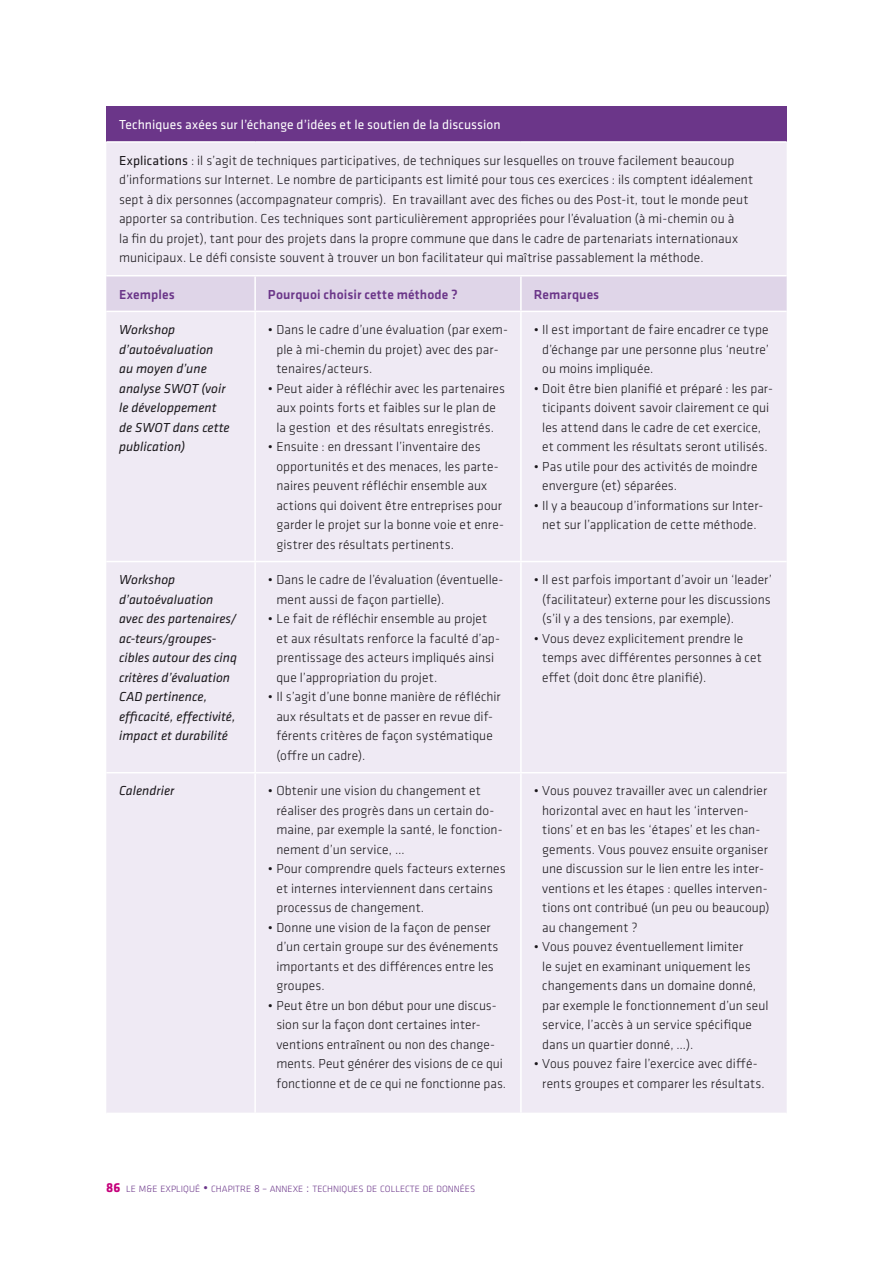
<style>
.page{position:relative;width:893px;height:1263px;background:#fff}
.page>*{position:absolute;margin:0;border:0;box-sizing:border-box;transform-origin:0 0}
.t1{font:300 13.5px/19.5px "Klavika Basic";letter-spacing:.005em;color:#1a171b}
.t2{font:italic 13.5px/19.5px "Klavika Basic";letter-spacing:.005em;color:#1a171b}
.t3{font:13.5px "Klavika Basic";letter-spacing:.005em;color:#fff}
.t4{font:500 13.5px "Klavika Basic";letter-spacing:.01em;color:#6b3689}
.t5{font:300 9.45px "Klavika Basic";color:#6b3689}
.s1{font-weight:400}
.s2{font-weight:700;font-size:13.5px;color:#c5007b}
.s3{font-size:9.75px}
.s4{font-size:13.5px}
.s5{font-size:10.5px}
</style>
<div class="page">
<div style="left:106px;top:106px;width:681px;height:36px;background:#6b3689"></div>
<div style="left:106px;top:143px;width:681px;height:970px;background:#efeaf4"></div>
<div style="left:106px;top:276px;width:681px;height:35px;background:#dfd5e8"></div>
<hr style="left:106px;top:141px;width:149px;height:2px;background:#fff">
<hr style="left:255px;top:141px;width:266px;height:2px;background:#fff">
<hr style="left:521px;top:141px;width:266px;height:2px;background:#fff">
<hr style="left:106px;top:275px;width:149px;height:1px;background:#fff">
<hr style="left:255px;top:275px;width:266px;height:1px;background:#fff">
<hr style="left:254px;top:276px;width:2px;height:35px;background:#fff">
<hr style="left:521px;top:275px;width:266px;height:1px;background:#fff">
<hr style="left:520px;top:276px;width:2px;height:35px;background:#fff">
<hr style="left:106px;top:311px;width:149px;height:1px;background:#fff">
<hr style="left:255px;top:311px;width:266px;height:1px;background:#fff">
<hr style="left:254px;top:312px;width:2px;height:249px;background:#fff">
<hr style="left:521px;top:311px;width:266px;height:1px;background:#fff">
<hr style="left:520px;top:312px;width:2px;height:249px;background:#fff">
<hr style="left:106px;top:561px;width:149px;height:1px;background:#fff">
<hr style="left:255px;top:561px;width:266px;height:1px;background:#fff">
<hr style="left:254px;top:562px;width:2px;height:210px;background:#fff">
<hr style="left:521px;top:561px;width:266px;height:1px;background:#fff">
<hr style="left:520px;top:562px;width:2px;height:210px;background:#fff">
<hr style="left:106px;top:772px;width:149px;height:1px;background:#fff">
<hr style="left:255px;top:772px;width:266px;height:1px;background:#fff">
<hr style="left:254px;top:773px;width:2px;height:340px;background:#fff">
<hr style="left:521px;top:772px;width:266px;height:1px;background:#fff">
<hr style="left:520px;top:773px;width:2px;height:340px;background:#fff">
<p class="t3" style="left:119px;top:116px;width:383px">Techniques axées sur l’échange d’idées et le soutien de la discussion</p>
<p class="t1" style="left:119px;top:150px;width:636px"><span class="s1">Explications</span> : il s’agit de techniques participatives, de techniques sur lesquelles on trouve facilement beaucoup d’informations sur Internet. Le nombre de participants est limité pour tous ces exercices : ils comptent idéalement sept à dix personnes (accompagnateur compris). En travaillant avec des fiches ou des Post-it, tout le monde peut apporter sa contribution. Ces techniques sont particulièrement appropriées pour l’évaluation (à mi-chemin ou à<br>la fin du projet), tant pour des projets dans la propre commune que dans le cadre de partenariats internationaux municipaux. Le défi consiste souvent à trouver un bon facilitateur qui maîtrise passablement la méthode.</p>
<p class="t4" style="left:119px;top:285px;width:57px">Exemples</p>
<p class="t4" style="left:268px;top:285px;width:191px">Pourquoi choisir cette méthode ?</p>
<p class="t4" style="left:534px;top:285px;width:67px">Remarques</p>
<p class="t2" style="left:119px;top:320px;width:112px">Workshop d’autoévaluation au moyen d’une analyse SWOT (voir le développement de SWOT dans cette publication)</p>
<p class="t1" style="left:276px;top:320px;width:233px;text-indent:-9px">• Dans le cadre d’une évaluation (par exem&shy;ple à mi-chemin du projet) avec des par&shy;tenaires/acteurs.</p>
<p class="t1" style="left:542px;top:320px;width:228px;text-align:justify;text-indent:-9px">• Il est important de faire encadrer ce type d’échange par une personne plus ‘neutre’ ou moins impliquée.</p>
<p class="t1" style="left:534px;top:378px;width:241px;text-align:center">• Doit être bien planifié et préparé : les par&shy;ticipants doivent savoir clairement ce qui les attend dans le cadre de cet exercice,<br>et comment les résultats seront utilisés.</p>
<p class="t1" style="left:542px;top:456px;width:217px;text-indent:-9px">• Pas utile pour des activités de moindre envergure (et) séparées.</p>
<p class="t1" style="left:534px;top:495px;width:231px;text-align:center">• Il y a beaucoup d’informations sur Inter&shy;net sur l’application de cette méthode.</p>
<p class="t1" style="left:268px;top:378px;width:239px;text-align:center">• Peut aider à réfléchir avec les partenaires aux points forts et faibles sur le plan de<br>la gestion et des résultats enregistrés.</p>
<p class="t1" style="left:276px;top:437px;width:229px;text-indent:-9px">• Ensuite : en dressant l’inventaire des opportunités et des menaces, les parte&shy;naires peuvent réfléchir ensemble aux actions qui doivent être entreprises pour garder le projet sur la bonne voie et enre&shy;gistrer des résultats pertinents.</p>
<p class="t2" style="left:119px;top:570px;width:120px">Workshop d’autoévaluation avec des partenaires/ ac-teurs/groupes&shy;cibles autour des cinq critères d’évaluation<br>CAD pertinence, efficacité, effectivité, impact et durabilité</p>
<p class="t1" style="left:276px;top:570px;width:229px;text-indent:-9px">• Dans le cadre de l’évaluation (éventuelle&shy;ment aussi de façon partielle).</p>
<p class="t1" style="left:276px;top:609px;width:225px;text-indent:-9px">• Le fait de réfléchir ensemble au projet et aux résultats renforce la faculté d’ap&shy;prentissage des acteurs impliqués ainsi que l’appropriation du projet.</p>
<p class="t1" style="left:276px;top:687px;width:226px;text-indent:-9px">• Il s’agit d’une bonne manière de réfléchir aux résultats et de passer en revue dif&shy;férents critères de façon systématique (offre un cadre).</p>
<p class="t2" style="left:119px;top:781px;width:57px">Calendrier</p>
<p class="t1" style="left:276px;top:781px;width:228px;text-indent:-9px">• Obtenir une vision du changement et réaliser des progrès dans un certain do&shy;maine, par exemple la santé, le fonction&shy;nement d’un service, …</p>
<p class="t1" style="left:276px;top:859px;width:231px;text-indent:-9px">• Pour comprendre quels facteurs externes et internes interviennent dans certains processus de changement.</p>
<p class="t1" style="left:276px;top:917px;width:224px;text-indent:-9px">• Donne une vision de la façon de penser d’un certain groupe sur des événements importants et des différences entre les groupes.</p>
<p class="t1" style="left:276px;top:995px;width:231px;text-indent:-9px">• Peut être un bon début pour une discus&shy;sion sur la façon dont certaines inter&shy;ventions entraînent ou non des change&shy;ments. Peut générer des visions de ce qui fonctionne et de ce qui ne fonctionne pas.</p>
<p class="t1" style="left:542px;top:570px;width:231px;text-align:justify;text-indent:-9px">• Il est parfois important d’avoir un ‘leader’ (facilitateur) externe pour les discussions (s’il y a des tensions, par exemple).</p>
<p class="t1" style="left:542px;top:628px;width:221px;text-indent:-9px">• Vous devez explicitement prendre le temps avec différentes personnes à cet effet (doit donc être planifié).</p>
<p class="t1" style="left:542px;top:781px;width:229px;text-indent:-9px">• Vous pouvez travailler avec un calendrier horizontal avec en haut les ‘interven&shy;tions’ et en bas les ‘étapes’ et les chan&shy;gements. Vous pouvez ensuite organiser une discussion sur le lien entre les inter&shy;ventions et les étapes : quelles interven&shy;tions ont contribué (un peu ou beaucoup) au changement ?</p>
<p class="t1" style="left:542px;top:937px;width:228px;text-indent:-9px">• Vous pouvez éventuellement limiter<br>le sujet en examinant uniquement les changements dans un domaine donné, par exemple le fonctionnement d’un seul service, l’accès à un service spécifique dans un quartier donné, …).</p>
<p class="t1" style="left:542px;top:1054px;width:224px;text-indent:-9px">• Vous pouvez faire l’exercice avec diffé&shy;rents groupes et comparer les résultats.</p>
<p class="t5" style="left:106px;top:1183px;width:370px"><span class="s2">86</span> LE M<span class="s3">&amp;</span>E EXPLIQUÉ <span class="s4">•</span> CHAPITRE <span class="s5">8 –</span> ANNEXE <span class="s4">:</span> TECHNIQUES DE COLLECTE DE DONNÉES</p>
</div>
